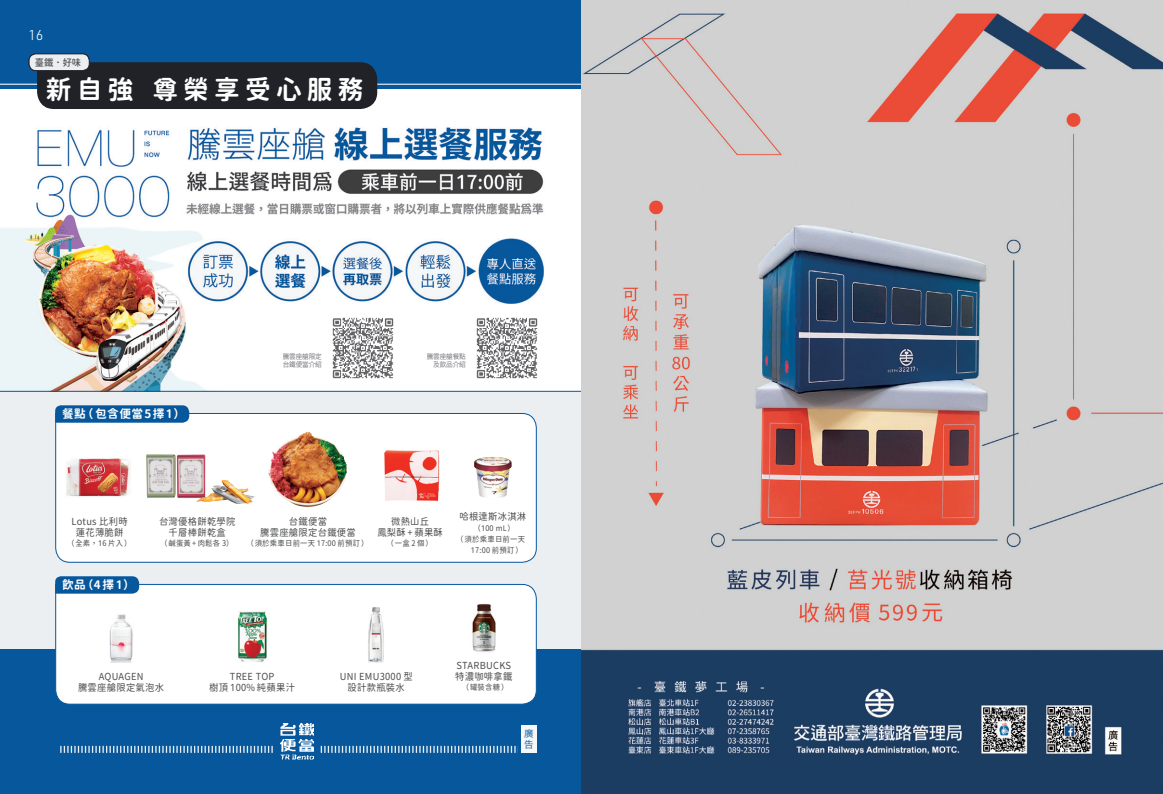
<style>
.page{position:relative;width:1163px;height:794px;background:#fff}
.page>*{position:absolute;margin:0;border:0;box-sizing:border-box;transform-origin:0 0}
.t1{font:26px "Gen Sen Rounded TW B";letter-spacing:.2em;color:#fff}
.t2{font:300 14px "URWDIN";color:#fff}
.t3{font:11.7px "Gen Sen Rounded TW B";letter-spacing:.04em;color:#fff}
.t4{font:11.7px "Gen Sen Rounded TW B";letter-spacing:.08em;color:#fff}
.t5{font:9.7px/11px "Gen Sen Rounded TW R";letter-spacing:.03em;color:#4b4c4d;text-align:center;scale:.96 1}
.t6{font:9.5px "Gen Sen Rounded TW M";color:#505052}
.t7{font:9.5px/10.9px "Source Han Sans TC";color:#06579c}
.t8{font:7.8px "Gen Sen Rounded TW R";letter-spacing:.03em;color:#4b4c4d;scale:.95 1}
.t9{font:7px/8.5px "Source Han Sans TC";letter-spacing:-.03em;color:#6c6d70;text-align:right;scale:.95 1}
</style>
<div class="page">
<div style="left:0;top:0;width:1162px;height:794px;background:#06579c"></div>
<div style="left:0;top:89px;width:581px;height:560px;background:#ebeff2"></div>
<img style="left:0;top:90px;width:581px;height:301px">
<svg style="left:60px;top:746px;width:458px;height:7px"></svg>
<div style="left:274px;top:727px;width:45px;height:33px;background:#06579c"></div>
<img style="left:280px;top:723px;width:33px;height:37px">
<div style="left:55px;top:583px;width:482px;height:122px;background:#fff"></div>
<svg style="left:55px;top:576px;width:84px;height:17px"></svg>
<img style="left:108px;top:612px;width:26px;height:51px">
<img style="left:366px;top:604px;width:20px;height:59px">
<img style="left:235px;top:610px;width:34px;height:53px">
<img style="left:470px;top:601px;width:27px;height:53px">
<div style="left:55px;top:412px;width:482px;height:151px;background:#fff"></div>
<svg style="left:55px;top:405px;width:134px;height:18px"></svg>
<img style="left:62px;top:457px;width:70px;height:42px">
<img style="left:474px;top:457px;width:37px;height:41px">
<img style="left:382px;top:446px;width:61px;height:58px">
<img style="left:145px;top:452px;width:113px;height:52px">
<img style="left:265px;top:423px;width:83px;height:91px">
<div style="left:37px;top:62px;width:340px;height:47px;background:#202227"></div>
<div style="left:29px;top:54px;width:60px;height:17px;background:#ebeff2;border-radius:7px"></div>
<div style="left:29px;top:53px;width:61px;height:18px;border:1px solid #202227;border-radius:7px"></div>
<img style="left:470px;top:311px;width:73px;height:73px">
<img style="left:327px;top:311px;width:72px;height:73px">
<hr style="left:0;top:391px;width:609px;height:1px;background:#06579c">
<div style="left:521px;top:726px;width:15px;height:27px;background:#f5f7f8"></div>
<img style="left:581px;top:0;width:581px;height:794px">
<h2 class="t2" style="left:28px;top:26px;width:17px">16</h2>
<p class="t6" style="left:35px;top:57px;width:48px">臺鐵．好味</p>
<h1 class="t1" style="left:46px;top:75px;width:319px">新自強 尊榮享受心服務</h1>
<p class="t3" style="left:62px;top:407px;width:124px">餐點（包含便當5擇1）</p>
<p class="t9" style="left:283px;top:352px;width:42px;text-align:left">騰雲座艙限定台鐵便當介紹</p>
<p class="t9" style="left:427px;top:352px;width:42px">騰雲座艙餐點及飲品介紹</p>
<p class="t5" style="left:72px;top:516px;width:60px">Lotus 比利時蓮花薄脆餅</p>
<p class="t8" style="left:67px;top:539px;width:69px">（全素，16 片入）</p>
<p class="t4" style="left:62px;top:578px;width:74px">飲品（4擇1）</p>
<p class="t5" style="left:159px;top:516px;width:81px">台灣優格餅乾學院千層棒餅乾盒</p>
<p class="t8" style="left:160px;top:539px;width:79px">（鹹蛋黃 + 肉鬆各 3）</p>
<p class="t5" style="left:260px;top:516px;width:101px">台鐵便當<br>騰雲座艙限定台鐵便當</p>
<p class="t8" style="left:246px;top:539px;width:130px">（須於乘車日前一天 17:00 前預訂）</p>
<p class="t5" style="left:377px;top:516px;width:70px">微熱山丘<br>鳳梨酥 +蘋果酥</p>
<p class="t8" style="left:386px;top:539px;width:50px">（一盒2個）</p>
<p class="t5" style="left:459px;top:511px;width:71px">哈根達斯冰淇淋</p>
<p class="t8" style="left:473px;top:523px;width:45px">（100 mL）</p>
<p class="t8" style="left:456px;top:534px;width:74px">（須於乘車日前一天</p>
<p class="t8" style="left:471px;top:545px;width:56px">17:00 前預訂）</p>
<p class="t5" style="left:78px;top:671px;width:91px">AQUAGEN<br>騰雲座艙限定氣泡水</p>
<p class="t5" style="left:340px;top:671px;width:77px">UNI EMU3000 型設計款瓶裝水</p>
<p class="t5" style="left:209px;top:671px;width:91px">TREE TOP<br>樹頂 100%純蘋果汁</p>
<p class="t5" style="left:455px;top:660px;width:61px;text-align:left">STARBUCKS特濃咖啡拿鐵</p>
<p class="t8" style="left:461px;top:682px;width:51px">（罐裝含糖）</p>
<p class="t7" style="left:524px;top:728px;width:11px">廣告</p>
</div>
